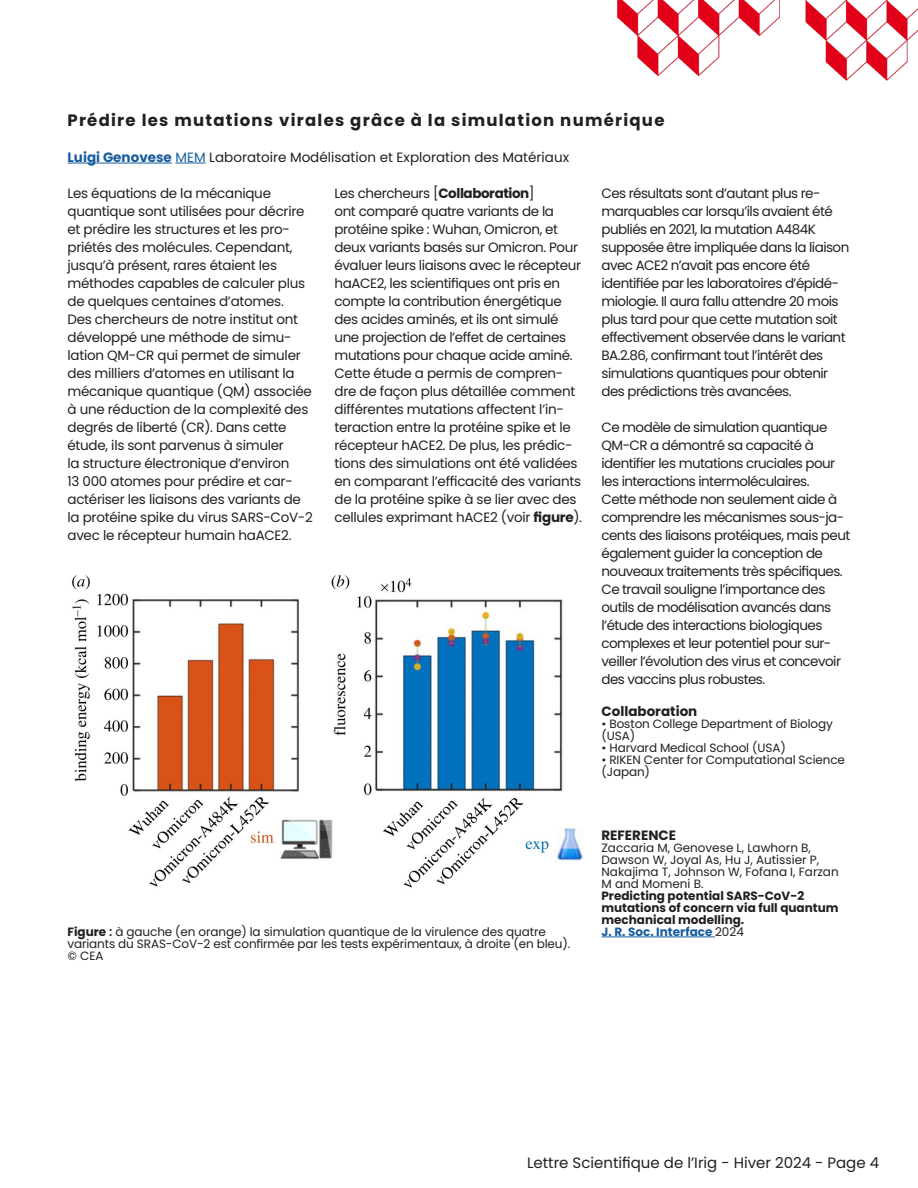
<style>
.page{position:relative;width:918px;height:1188px;background:#fff}
.page>*{position:absolute;margin:0;border:0;box-sizing:border-box;transform-origin:0 0}
.t1{font:700 16.5px "Poppins";letter-spacing:.075em;color:#231f20}
.t2{font:15px "Poppins";color:#231f20}
.t3{font:13.5px/18px "Poppins";letter-spacing:-.03em;color:#231f20}
.t4{font:13.5px "Poppins";color:#231f20}
.t5{font:700 13.5px "Poppins";color:#231f20}
.t6{font:12px/12px "Poppins";letter-spacing:-.01em;color:#231f20}
.t7{font:700 12px/12px "Poppins";color:#231f20}
.t8{font:700 12px "Poppins";color:#175d9e}
.s1{font-weight:700;color:#175d9e}
.s2{color:#175d9e}
.s3{font-weight:700}
.s4{font-weight:600}
.s5{font-weight:400;color:#231f20}
</style>
<div class="page">
<hr style="left:68px;top:163px;width:104px;height:1px;background:#175d9e">
<hr style="left:176px;top:163px;width:30px;height:1px;background:#175d9e">
<hr style="left:602px;top:937px;width:113px;height:1px;background:#175d9e">
<img style="left:72px;top:575px;width:511px;height:313px">
<img style="left:617px;top:0;width:163px;height:77px">
<img style="left:805px;top:0;width:113px;height:81px">
<p class="t1" style="left:68px;top:111px;width:599px">Prédire les mutations virales grâce à la simulation numérique</p>
<p class="t4" style="left:68px;top:149px;width:503px"><span class="s1">Luigi Genovese</span> <span class="s2">MEM</span> Laboratoire Modélisation et Exploration des Matériaux</p>
<p class="t3" style="left:68px;top:184px;width:247px">Les équations de la mécanique quantique sont utilisées pour décrire et prédire les structures et les pro&shy;priétés des molécules. Cependant, jusqu’à présent, rares étaient les méthodes capables de calculer plus de quelques centaines d’atomes.<br>Des chercheurs de notre institut ont développé une méthode de simu&shy;lation QM-CR qui permet de simuler des milliers d’atomes en utilisant la mécanique quantique (QM) associée à une réduction de la complexité des degrés de liberté (CR). Dans cette étude, ils sont parvenus à simuler<br>la structure électronique d’environ<br>13 000 atomes pour prédire et car&shy;actériser les liaisons des variants de la protéine spike du virus SARS-CoV-2 avec le récepteur humain haACE2.</p>
<p class="t3" style="left:335px;top:184px;width:249px">Les chercheurs [<span class="s3">Collaboration</span>]<br>ont comparé quatre variants de la protéine spike : Wuhan, Omicron, et deux variants basés sur Omicron. Pour évaluer leurs liaisons avec le récepteur haACE2, les scientifiques ont pris en compte la contribution énergétique des acides aminés, et ils ont simulé une projection de l’effet de certaines mutations pour chaque acide aminé.<br>Cette étude a permis de compren&shy;dre de façon plus détaillée comment différentes mutations affectent l’in&shy;teraction entre la protéine spike et le récepteur hACE2. De plus, les prédic&shy;tions des simulations ont été validées en comparant l’efficacité des variants de la protéine spike à se lier avec des cellules exprimant hACE2 (voir <span class="s3">figure</span>).</p>
<p class="t3" style="left:602px;top:184px;width:249px">Ces résultats sont d’autant plus re&shy;marquables car lorsqu’ils avaient été publiés en 2021, la mutation A484K supposée être impliquée dans la liaison avec ACE2 n’avait pas encore été identifiée par les laboratoires d’épidé&shy;miologie. Il aura fallu attendre 20 mois plus tard pour que cette mutation soit effectivement observée dans le variant BA.2.86, confirmant tout l’intérêt des simulations quantiques pour obtenir des prédictions très avancées.</p>
<p class="t3" style="left:602px;top:418px;width:250px">Ce modèle de simulation quantique QM‑CR a démontré sa capacité à identifier les mutations cruciales pour les interactions intermoléculaires.<br>Cette méthode non seulement aide à comprendre les mécanismes sous-ja&shy;cents des liaisons protéiques, mais peut également guider la conception de nouveaux traitements très spécifiques.<br>Ce travail souligne l’importance des outils de modélisation avancés dans l’étude des interactions biologiques complexes et leur potentiel pour sur&shy;veiller l’évolution des virus et concevoir des vaccins plus robustes.</p>
<p class="t5" style="left:602px;top:703px;width:97px">Collaboration</p>
<p class="t6" style="left:602px;top:718px;width:233px">• Boston College Department of Biology (USA)</p>
<p class="t6" style="left:602px;top:742px;width:186px">• Harvard Medical School (USA)</p>
<p class="t6" style="left:602px;top:754px;width:245px">• RIKEN Center for Computational Science (Japan)</p>
<p class="t5" style="left:602px;top:827px;width:76px">REFERENCE</p>
<p class="t6" style="left:602px;top:842px;width:239px">Zaccaria M, Genovese L, Lawhorn B,<br>Dawson W, Joyal As, Hu J, Autissier P,<br>Nakajima T, Johnson W, Fofana I, Farzan<br>M and Momeni B.</p>
<p class="t7" style="left:602px;top:890px;width:239px">Predicting potential SARS-CoV-2 mutations of concern via full quantum mechanical modelling.</p>
<p class="t6" style="left:68px;top:926px;width:480px"><span class="s3">Figure</span> <span class="s4">:</span> à gauche (en orange) la simulation quantique de la virulence des quatre</p>
<p class="t8" style="left:602px;top:925px;width:144px">J. R. Soc. Interface <span class="s5">2024</span></p>
<p class="t6" style="left:68px;top:938px;width:504px">variants du SRAS-CoV-2 est confirmée par les tests expérimentaux, à droite (en bleu). © CEA</p>
<p class="t2" style="left:527px;top:1155px;width:354px">Lettre Scientifique de l’Irig - Hiver 2024 - Page 4</p>
</div>
